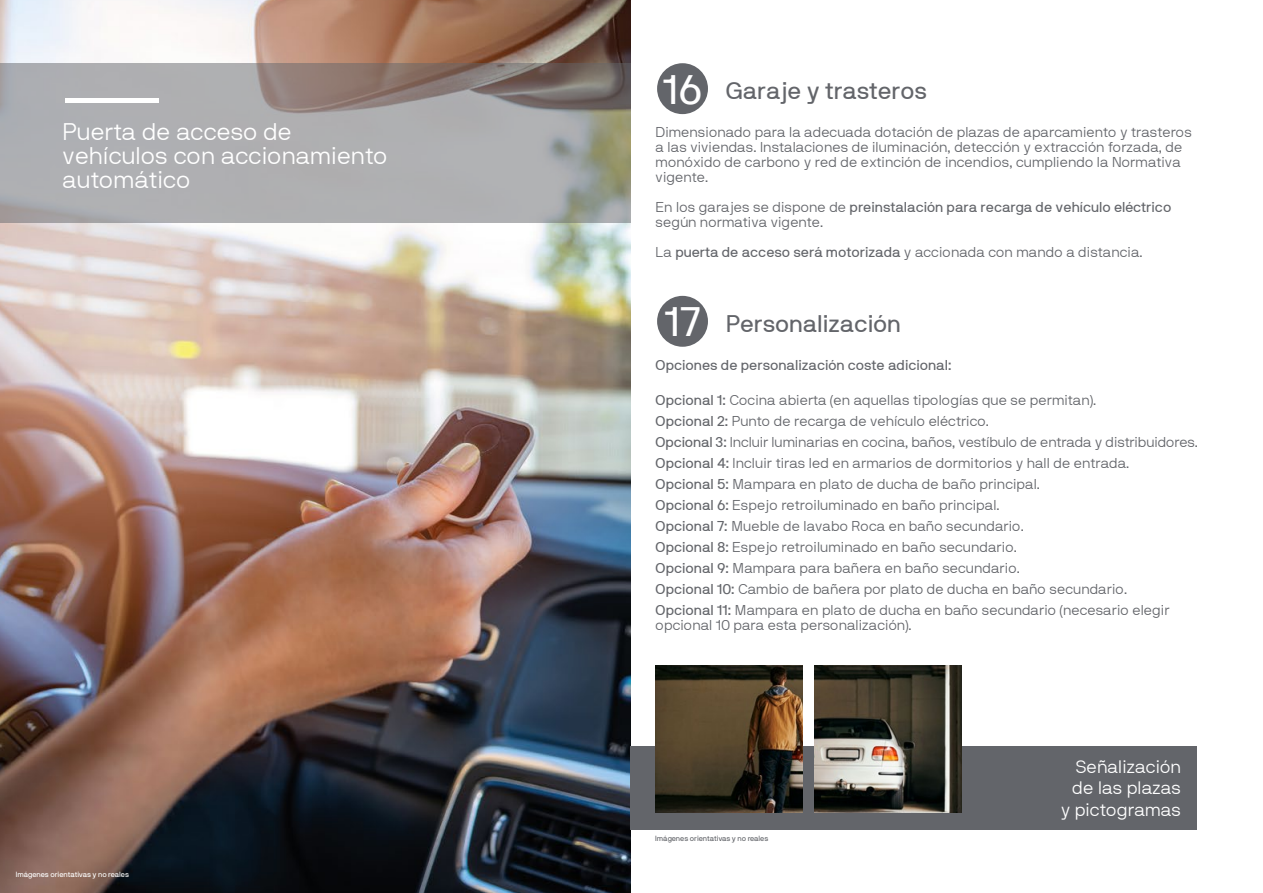
<style>
.page{position:relative;width:1263px;height:893px;background:#fff}
.page>*{position:absolute;margin:0;border:0;box-sizing:border-box;transform-origin:0 0}
.t1{font:24px/24px "NB International Light Webfont";color:#fff}
.t2{font:24px "NB International Regular Webfont";color:#63656a}
.t3{font:18px/21.6px "NB International Light Webfont";color:#fff;text-align:right}
.t4{font:14.25px/21px "NB International Light Webfont";color:#63656a}
.t5{font:14.25px "NB International Regular Webfont";color:#63656a}
.t6{font:7.5px "NB International Pro";color:#fff}
.t7{font:7.5px "NB International Pro";color:#63656a}
.s1{font-size:41.1px;color:#fff}
.s2{font-family:"NB International Light Webfont"}
.s3{font-family:"NB International Regular Webfont"}
</style>
<div class="page">
<img style="left:0;top:0;width:630px;height:893px">
<svg style="left:0;top:63px;width:631px;height:160px;background:#a5a3a3"></svg>
<div style="left:657px;top:63px;width:51px;height:51px;background:#63656a;border-radius:50%"></div>
<div style="left:657px;top:296px;width:51px;height:51px;background:#63656a;border-radius:50%"></div>
<div style="left:65px;top:98px;width:93px;height:5px;background:#fff"></div>
<div style="left:630px;top:746px;width:567px;height:83px;background:#63656a"></div>
<img style="left:656px;top:665px;width:146px;height:147px">
<img style="left:814px;top:665px;width:147px;height:147px">
<h1 class="t1" style="left:63px;top:120px;width:327px">Puerta de acceso de vehículos con accionamiento automático</h1>
<p class="t6" style="left:16px;top:870px;width:115px">Imágenes orientativas y no reales</p>
<h1 class="t2" style="left:663px;top:77px;width:265px"><span class="s1">16</span> Garaje y trasteros</h1>
<p class="t4" style="left:656px;top:124px;width:538px;line-height:15px">Dimensionado para la adecuada dotación de plazas de aparcamiento y trasteros a las viviendas. Instalaciones de iluminación, detección y extracción forzada, de monóxido de carbono y red de extinción de incendios, cumpliendo la Normativa vigente.</p>
<p class="t5" style="left:656px;top:199px;width:517px"><span class="s2">En los garajes se dispone de</span> preinstalación para recarga de vehículo eléctrico</p>
<p class="t4" style="left:656px;top:207px;width:489px;line-height:30px">según normativa vigente.<br>La <span class="s3">puerta de acceso será motorizada</span> y accionada con mando a distancia.</p>
<h1 class="t2" style="left:665px;top:310px;width:237px"><span class="s1">17</span> Personalización</h1>
<p class="t5" style="left:656px;top:357px;width:297px">Opciones de personalización coste adicional:</p>
<p class="t4" style="left:656px;top:389px;width:544px"><span class="s3">Opcional 1:</span> Cocina abierta (en aquellas tipologías que se permitan).<br><span class="s3">Opcional 2:</span> Punto de recarga de vehículo eléctrico.<br><span class="s3">Opcional 3:</span> Incluir luminarias en cocina, baños, vestíbulo de entrada y distribuidores.<br><span class="s3">Opcional 4:</span> Incluir tiras led en armarios de dormitorios y hall de entrada.<br><span class="s3">Opcional 5:</span> Mampara en plato de ducha de baño principal.<br><span class="s3">Opcional 6:</span> Espejo retroiluminado en baño principal.<br><span class="s3">Opcional 7:</span> Mueble de lavabo Roca en baño secundario.<br><span class="s3">Opcional 8:</span> Espejo retroiluminado en baño secundario.<br><span class="s3">Opcional 9:</span> Mampara para bañera en baño secundario.<br><span class="s3">Opcional 10:</span> Cambio de bañera por plato de ducha en baño secundario.<br><span class="s3">Opcional 11:</span> Mampara en plato de ducha en baño secundario (necesario elegir</p>
<p class="t4" style="left:656px;top:614px;width:258px">opcional 10 para esta personalización).</p>
<p class="t7" style="left:655px;top:834px;width:115px">Imágenes orientativas y no reales</p>
<p class="t3" style="left:1061px;top:755px;width:122px">Señalización de las plazas y pictogramas</p>
</div>
